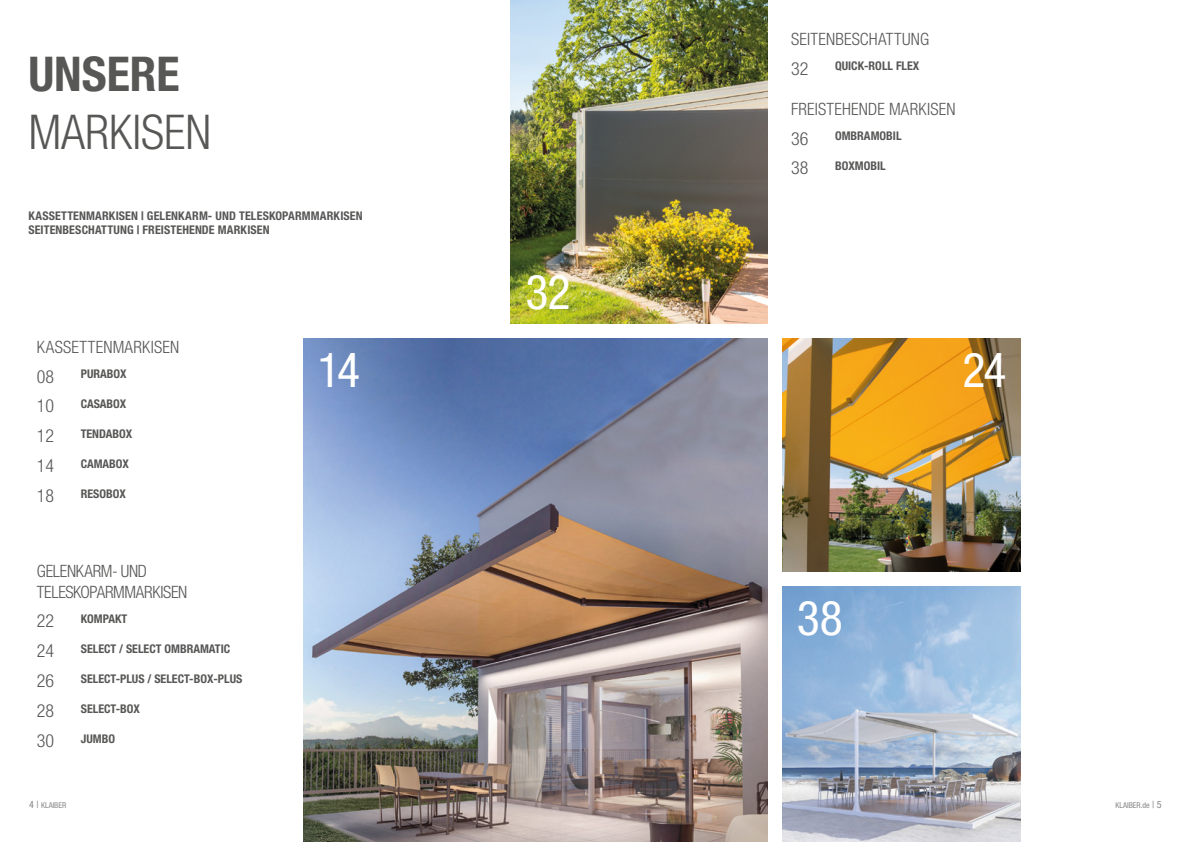
<style>
.page{position:relative;width:1191px;height:842px;background:#fff}
.page>*{position:absolute;margin:0;border:0;box-sizing:border-box;transform-origin:0 0}
.t1{font:300 condensed 48px "Helvetica Neue LT Std";color:#575756}
.t2{font:condensed 48px "Helvetica Neue LT Std";letter-spacing:-.03em;color:#fff}
.t3{font:700 condensed 48px "Helvetica Neue LT Std";color:#575756}
.t4{font:300 condensed 18px "Helvetica Neue LT Std";color:#575756}
.t5{font:300 condensed 17px "Helvetica Neue LT Std";letter-spacing:.005em;color:#575756}
.t6{font:300 condensed 17px/20.4px "Helvetica Neue LT Std";letter-spacing:-.02em;color:#575756}
.t7{font:700 condensed 12px/14px "Helvetica Neue LT Std";color:#575756}
.t8{font:condensed 8px "Helvetica Neue LT Std";color:#878787}
.s1{font-size:10px}
</style>
<div class="page">
<img style="left:511px;top:0;width:256px;height:323px">
<img style="left:303px;top:339px;width:464px;height:503px">
<img style="left:782px;top:339px;width:238px;height:232px">
<img style="left:782px;top:587px;width:238px;height:255px">
<svg style="left:685px;top:557px;width:44px;height:35px"></svg>
<h1 class="t3" style="left:28px;top:45px;width:153px">UNSERE</h1>
<h1 class="t1" style="left:28px;top:104px;width:184px">MARKISEN</h1>
<p class="t7" style="left:28px;top:209px;width:336px">KASSETTENMARKISEN | GELENKARM- UND TELESKOPARMMARKISEN<br>SEITENBESCHATTUNG | FREISTEHENDE MARKISEN</p>
<h3 class="t5" style="left:37px;top:337px;width:144px">KASSETTENMARKISEN</h3>
<h2 class="t4" style="left:37px;top:366px;width:19px">08</h2>
<p class="t7" style="left:81px;top:367px;width:47px">PURABOX</p>
<h2 class="t4" style="left:37px;top:396px;width:19px">10</h2>
<p class="t7" style="left:81px;top:397px;width:47px">CASABOX</p>
<h2 class="t4" style="left:37px;top:426px;width:19px">12</h2>
<p class="t7" style="left:81px;top:427px;width:53px">TENDABOX</p>
<h2 class="t4" style="left:37px;top:455px;width:19px">14</h2>
<p class="t7" style="left:81px;top:456px;width:50px">CAMABOX</p>
<h2 class="t4" style="left:37px;top:485px;width:19px">18</h2>
<p class="t7" style="left:81px;top:486px;width:47px">RESOBOX</p>
<h3 class="t6" style="left:37px;top:561px;width:152px">GELENKARM- UND<br>TELESKOPARMMARKISEN</h3>
<h2 class="t4" style="left:37px;top:611px;width:19px">22</h2>
<p class="t7" style="left:81px;top:612px;width:48px">KOMPAKT</p>
<h2 class="t4" style="left:37px;top:641px;width:19px">24</h2>
<p class="t7" style="left:81px;top:642px;width:151px">SELECT / SELECT OMBRAMATIC</p>
<h2 class="t4" style="left:37px;top:670px;width:19px">26</h2>
<p class="t7" style="left:81px;top:671px;width:163px">SELECT-PLUS / SELECT-BOX-PLUS</p>
<h2 class="t4" style="left:37px;top:700px;width:19px">28</h2>
<p class="t7" style="left:81px;top:701px;width:61px">SELECT-BOX</p>
<h2 class="t4" style="left:37px;top:730px;width:19px">30</h2>
<p class="t7" style="left:81px;top:731px;width:36px">JUMBO</p>
<h1 class="t2" style="left:317px;top:342px;width:44px">14</h1>
<h1 class="t2" style="left:525px;top:264px;width:47px">32</h1>
<h3 class="t5" style="left:791px;top:29px;width:139px">SEITENBESCHATTUNG</h3>
<h2 class="t4" style="left:791px;top:58px;width:19px">32</h2>
<p class="t7" style="left:835px;top:59px;width:86px">QUICK-ROLL FLEX</p>
<h3 class="t5" style="left:791px;top:99px;width:166px">FREISTEHENDE MARKISEN</h3>
<h2 class="t4" style="left:791px;top:128px;width:19px">36</h2>
<p class="t7" style="left:835px;top:129px;width:68px">OMBRAMOBIL</p>
<h2 class="t4" style="left:791px;top:158px;width:19px">38</h2>
<p class="t7" style="left:835px;top:159px;width:52px">BOXMOBIL</p>
<h1 class="t2" style="left:962px;top:342px;width:46px">24</h1>
<h1 class="t2" style="left:797px;top:590px;width:48px">38</h1>
<p class="t8" style="left:29px;top:801px;width:39px"><span class="s1">4 |</span> KLAIBER</p>
<p class="t8" style="left:1115px;top:801px;width:48px">KLAIBER.de <span class="s1">| 5</span></p>
</div>
